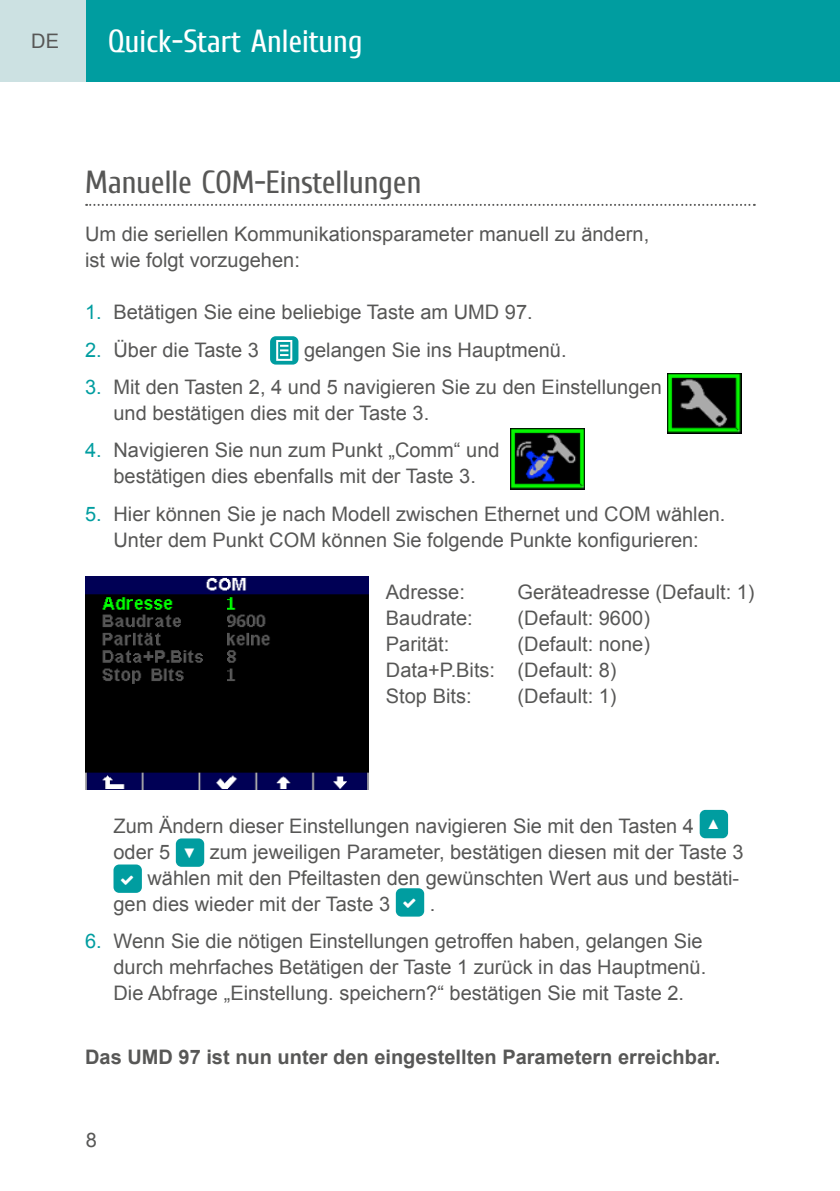
<style>
.page{position:relative;width:840px;height:1191px;background:#fff}
.page>*{position:absolute;margin:0;border:0;box-sizing:border-box;transform-origin:0 0}
.t1{font:32px "Cuprum";color:#575756}
.t2{font:32px "Cuprum";color:#fff}
.t3{font:20px/26px "Arial";color:#575756}
.t4{font:700 20px "Arial";color:#575756}
.s1{color:#009da0}
.s2{font-size:14px;color:#fff}
</style>
<div class="page">
<hr style="left:839px;top:0;width:1px;height:81px;background:#009da0">
<div style="left:0;top:0;width:839px;height:81px;background:#009da0"></div>
<div style="left:0;top:0;width:85px;height:81px;background:#cce1e2"></div>
<svg style="left:86px;top:204px;width:668px;height:2px"></svg>
<div style="left:270px;top:336px;width:28px;height:28px;background:#009da0;border-radius:6px"></div>
<div style="left:276px;top:340px;width:16px;height:21px;border:2px solid #fff"></div>
<svg style="left:280px;top:345px;width:8px;height:11px"></svg>
<img style="left:667px;top:373px;width:73px;height:60px">
<img style="left:510px;top:428px;width:74px;height:61px">
<div style="left:699px;top:810px;width:28px;height:28px;background:#009da0;border-radius:6px"></div>
<div style="left:176px;top:838px;width:28px;height:28px;background:#009da0;border-radius:6px"></div>
<div style="left:113px;top:864px;width:29px;height:29px;background:#009da0;border-radius:6px"></div>
<div style="left:395px;top:888px;width:29px;height:28px;background:#009da0;border-radius:6px"></div>
<img style="left:85px;top:577px;width:284px;height:212px">
<p class="t3" style="left:31px;top:28px;width:29px">DE</p>
<h1 class="t2" style="left:108px;top:22px;width:256px">Quick-Start Anleitung</h1>
<h1 class="t1" style="left:85px;top:163px;width:337px">Manuelle COM-Einstellungen</h1>
<p class="t3" style="left:85px;top:221px;width:565px">Um die seriellen Kommunikationsparameter manuell zu ändern, ist wie folgt vorzugehen:</p>
<p class="t3" style="left:85px;top:299px;width:449px"><span class="s1">1.</span> Betätigen Sie eine beliebige Taste am UMD 97.</p>
<p class="t3" style="left:85px;top:337px;width:175px"><span class="s1">2.</span> Über die Taste 3</p>
<p class="t3" style="left:304px;top:337px;width:264px">gelangen Sie ins Hauptmenü.</p>
<p class="t3" style="left:113px;top:374px;width:549px;text-indent:-28px"><span class="s1">3.</span> Mit den Tasten 2, 4 und 5 navigieren Sie zu den Einstellungen und bestätigen dies mit der Taste 3.</p>
<p class="t3" style="left:85px;top:437px;width:416px;text-align:center"><span class="s1">4.</span> Navigieren Sie nun zum Punkt „Comm“ und bestätigen dies ebenfalls mit der Taste 3.</p>
<p class="t3" style="left:85px;top:501px;width:641px;text-align:center"><span class="s1">5.</span> Hier können Sie je nach Modell zwischen Ethernet und COM wählen.<br>Unter dem Punkt COM können Sie folgende Punkte konfigurieren:</p>
<p class="t3" style="left:386px;top:579px;width:80px">Adresse:</p>
<p class="t3" style="left:517px;top:579px;width:238px">Geräteadresse (Default: 1)</p>
<p class="t3" style="left:386px;top:605px;width:88px">Baudrate:</p>
<p class="t3" style="left:517px;top:605px;width:134px">(Default: 9600)</p>
<p class="t3" style="left:386px;top:631px;width:65px">Parität:</p>
<p class="t3" style="left:386px;top:631px;width:265px;text-indent:132px">(Default: none)<br>Data+P.Bits: (Default: 8)<br>Stop Bits:</p>
<p class="t3" style="left:517px;top:683px;width:100px">(Default: 1)</p>
<p class="t3" style="left:113px;top:813px;width:608px">Zum Ändern dieser Einstellungen navigieren Sie mit den Tasten 4 <sup>▲</sup></p>
<p class="t3" style="left:113px;top:839px;width:631px">oder 5 <span class="s2">▼</span> zum jeweiligen Parameter, bestätigen diesen mit der Taste 3</p>
<p class="t3" style="left:147px;top:865px;width:593px">wählen mit den Pfeiltasten den gewünschten Wert aus und bestäti-</p>
<p class="t3" style="left:113px;top:891px;width:278px">gen dies wieder mit der Taste 3</p>
<p class="t3" style="left:429px;top:891px;width:7px">.</p>
<p class="t3" style="left:113px;top:928px;width:594px;text-indent:-28px"><span class="s1">6.</span> Wenn Sie die nötigen Einstellungen getroffen haben, gelangen Sie durch mehrfaches Betätigen der Taste 1 zurück in das Hauptmenü.<br>Die Abfrage „Einstellung. speichern?“ bestätigen Sie mit Taste 2.</p>
<p class="t4" style="left:85px;top:1043px;width:636px">Das UMD 97 ist nun unter den eingestellten Parametern erreichbar.</p>
<p class="t3" style="left:86px;top:1127px;width:13px">8</p>
</div>
